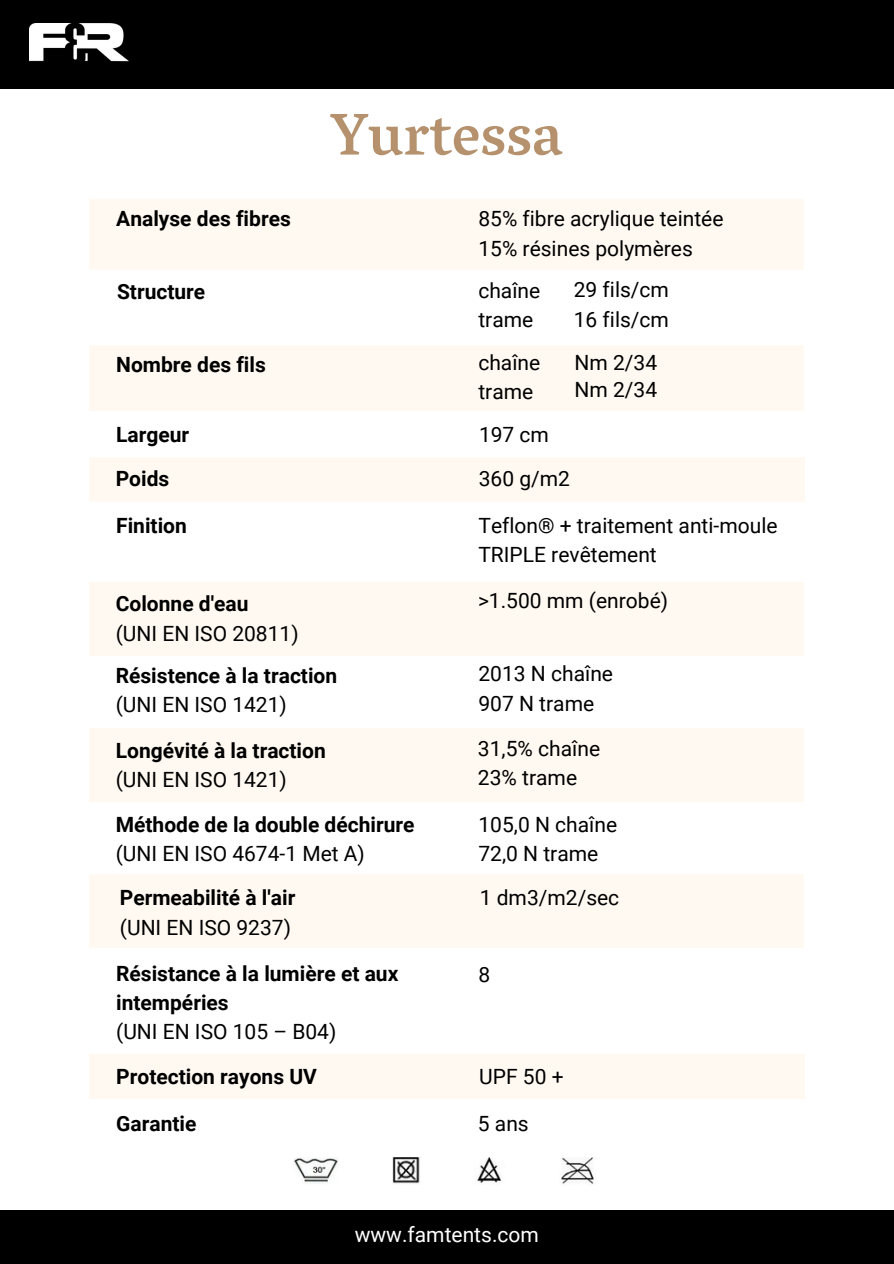
<style>
.page{position:relative;width:894px;height:1264px;background:#fff}
.page>*{position:absolute;margin:0;border:0;box-sizing:border-box;transform-origin:0 0}
.t1{font:500 60px "Vesper Libre";color:#b5926d}
.t2{font:21px "Roboto";color:#000}
.t3{font:700 21px/29.2px "Roboto";color:#000}
.t4{font:21px "Roboto";color:#fff}
</style>
<div class="page">
<div style="left:0;top:0;width:893px;height:89px;background:#000"></div>
<div style="left:0;top:1210px;width:893px;height:53px;background:#000"></div>
<img style="left:30px;top:23px;width:99px;height:39px">
<div style="left:89px;top:199px;width:715px;height:70px;background:#fff9f2"></div>
<div style="left:89px;top:345px;width:715px;height:65px;background:#fff9f2"></div>
<div style="left:89px;top:582px;width:715px;height:74px;background:#fff9f2"></div>
<div style="left:89px;top:728px;width:715px;height:74px;background:#fff9f2"></div>
<div style="left:89px;top:457px;width:715px;height:45px;background:#fff9f2"></div>
<div style="left:89px;top:874px;width:715px;height:74px;background:#fff9f2"></div>
<div style="left:89px;top:1053px;width:715px;height:45px;background:#fff9f2"></div>
<img style="left:294px;top:1158px;width:44px;height:26px">
<img style="left:392px;top:1157px;width:28px;height:27px">
<img style="left:477px;top:1157px;width:24px;height:26px">
<img style="left:561px;top:1157px;width:33px;height:27px">
<h3 class="t1" style="left:331px;top:99px;width:233px">Yurtessa</h3>
<p class="t3" style="left:116px;top:204px;width:176px">Analyse des fibres</p>
<p class="t2" style="left:478px;top:207px;width:246px">85% fibre acrylique teintée</p>
<p class="t2" style="left:478px;top:236px;width:216px">15% résines polymères</p>
<h3 class="t2" style="left:478px;top:278px;width:63px">chaîne</h3>
<p class="t2" style="left:478px;top:308px;width:56px">trame</p>
<p class="t2" style="left:573px;top:277px;width:97px">29 fils/cm</p>
<p class="t2" style="left:573px;top:308px;width:97px">16 fils/cm</p>
<p class="t3" style="left:117px;top:277px;width:90px">Structure</p>
<h3 class="t3" style="left:116px;top:350px;width:151px">Nombre des fils</h3>
<p class="t2" style="left:478px;top:350px;width:63px">chaîne</p>
<h3 class="t2" style="left:478px;top:379px;width:56px">trame</h3>
<p class="t3" style="left:116px;top:420px;width:74px">Largeur</p>
<p class="t2" style="left:479px;top:422px;width:71px">197 cm</p>
<p class="t2" style="left:574px;top:350px;width:84px">Nm 2/34</p>
<h3 class="t2" style="left:574px;top:378px;width:84px">Nm 2/34</h3>
<p class="t3" style="left:116px;top:464px;width:55px">Poids</p>
<p class="t2" style="left:478px;top:467px;width:93px">360 g/m2</p>
<p class="t3" style="left:116px;top:511px;width:72px">Finition</p>
<p class="t2" style="left:478px;top:513px;width:300px">Teflon® + traitement anti-moule</p>
<p class="t2" style="left:478px;top:542px;width:180px">TRIPLE revêtement</p>
<p class="t3" style="left:116px;top:589px;width:134px">Colonne d'eau</p>
<p class="t2" style="left:116px;top:621px;width:184px">(UNI EN ISO 20811)</p>
<p class="t2" style="left:478px;top:589px;width:191px">&gt;1.500 mm (enrobé)</p>
<p class="t3" style="left:116px;top:661px;width:223px">Résistence à la traction</p>
<p class="t2" style="left:116px;top:692px;width:172px">(UNI EN ISO 1421)</p>
<p class="t3" style="left:116px;top:735px;width:211px">Longévité à la traction</p>
<p class="t2" style="left:116px;top:767px;width:172px">(UNI EN ISO 1421)</p>
<p class="t3" style="left:116px;top:810px;width:300px">Méthode de la double déchirure</p>
<p class="t2" style="left:116px;top:842px;width:250px">(UNI EN ISO 4674-1 Met A)</p>
<p class="t3" style="left:120px;top:883px;width:177px">Permeabilité à l'air</p>
<h3 class="t2" style="left:120px;top:915px;width:172px">(UNI EN ISO 9237)</h3>
<h3 class="t3" style="left:116px;top:959px;width:283px">Résistance à la lumière et aux intempéries</h3>
<p class="t2" style="left:116px;top:1019px;width:221px">(UNI EN ISO 105 – B04)</p>
<p class="t2" style="left:478px;top:661px;width:136px">2013 N chaîne</p>
<p class="t2" style="left:478px;top:691px;width:117px">907 N trame</p>
<p class="t2" style="left:478px;top:736px;width:124px">31,5% chaîne</p>
<p class="t2" style="left:478px;top:765px;width:101px">23% trame</p>
<p class="t2" style="left:478px;top:812px;width:140px">105,0 N chaîne</p>
<p class="t2" style="left:478px;top:842px;width:121px">72,0 N trame</p>
<h2 class="t2" style="left:479px;top:886px;width:141px">1 dm3/m2/sec</h2>
<p class="t2" style="left:478px;top:962px;width:13px">8</p>
<p class="t3" style="left:116px;top:1062px;width:202px">Protection rayons UV</p>
<p class="t2" style="left:479px;top:1064px;width:86px">UPF 50 +</p>
<p class="t3" style="left:116px;top:1109px;width:82px">Garantie</p>
<p class="t2" style="left:478px;top:1111px;width:52px">5 ans</p>
<p class="t4" style="left:354px;top:1222px;width:186px">www.famtents.com</p>
</div>
